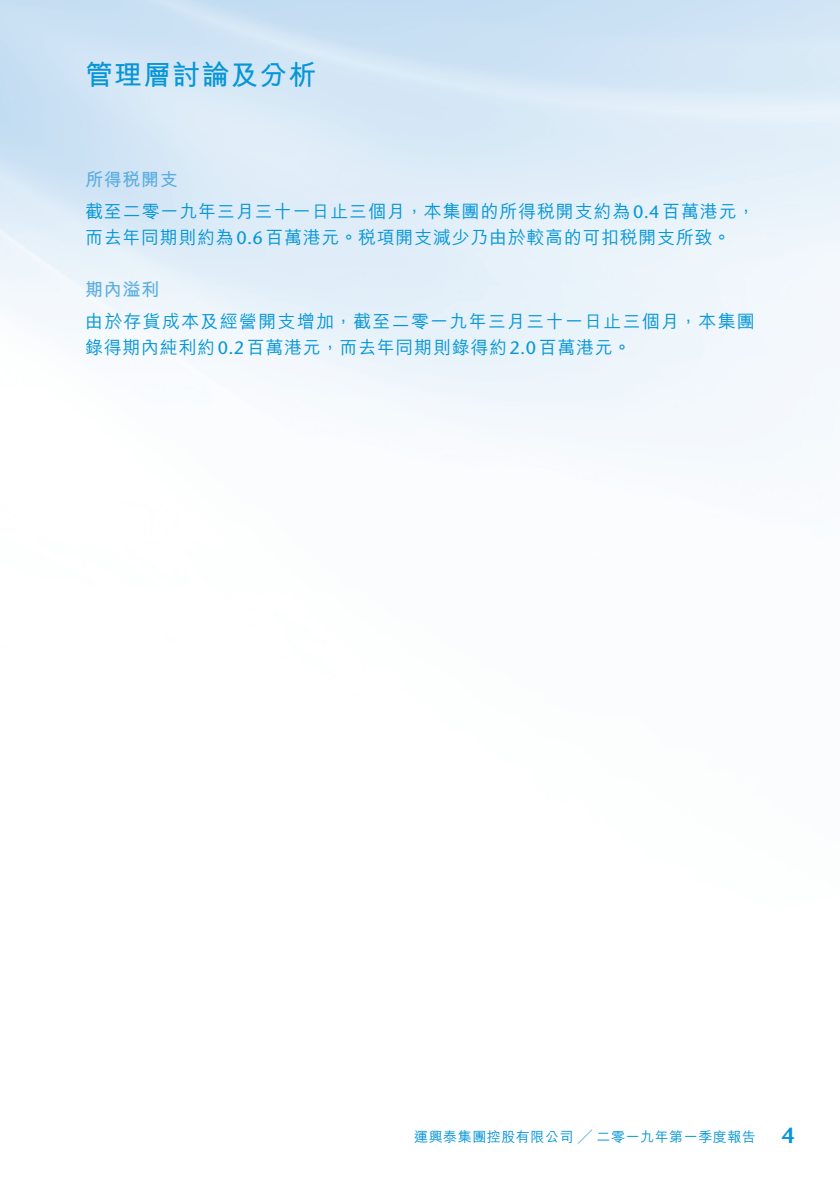
<style>
.page{position:relative;width:840px;height:1191px;background:#fff}
.page>*{position:absolute;margin:0;border:0;box-sizing:border-box;transform-origin:0 0}
.t1{font:700 28px "M Hei HK";letter-spacing:.035em;color:#0696d7}
.t2{font:600 22px "Stone Sans Std";color:#0696d7}
._00_txt{font:500 18px/26px "M Hei HK";letter-spacing:.045em;color:#0696d7}
._00_txt-2{font:500 18px/26px "M Hei HK";letter-spacing:.07em;color:#0696d7}
._02_H2{font:700 18px "M Hei HK";letter-spacing:.035em;color:#5bade0}
.t3{font:500 14px "M Hei HK";letter-spacing:.035em;color:#0696d7}
.s1{font-family:"Stone Sans Std"}
</style>
<div class="page">
<p class="t1" style="left:85px;top:54px;width:233px">管理層討論及分析</p>
<p class="_02_H2" style="left:85px;top:166px;width:94px">所得稅開支</p>
<p class="_00_txt" style="left:85px;top:197px;width:671px">截至二零一九年三月三十一日止三個月，本集團的所得稅開支約為<span class="s1">0.4</span>百萬港元，而去年同期則約為<span class="s1">0.6</span>百萬港元。稅項開支減少乃由於較高的可扣稅開支所致。</p>
<p class="_02_H2" style="left:85px;top:276px;width:75px">期內溢利</p>
<p class="_00_txt-2" style="left:85px;top:306px;width:671px">由於存貨成本及經營開支增加，截至二零一九年三月三十一日止三個月，本集團錄得期內純利約<span class="s1">0.2</span>百萬港元，而去年同期則錄得約<span class="s1">2.0</span>百萬港元。</p>
<p class="t3" style="left:414px;top:1126px;width:343px">運興泰集團控股有限公司 ╱ 二零一九年第一季度報告</p>
<p class="t2" style="left:781px;top:1121px;width:14px">4</p>
</div>
